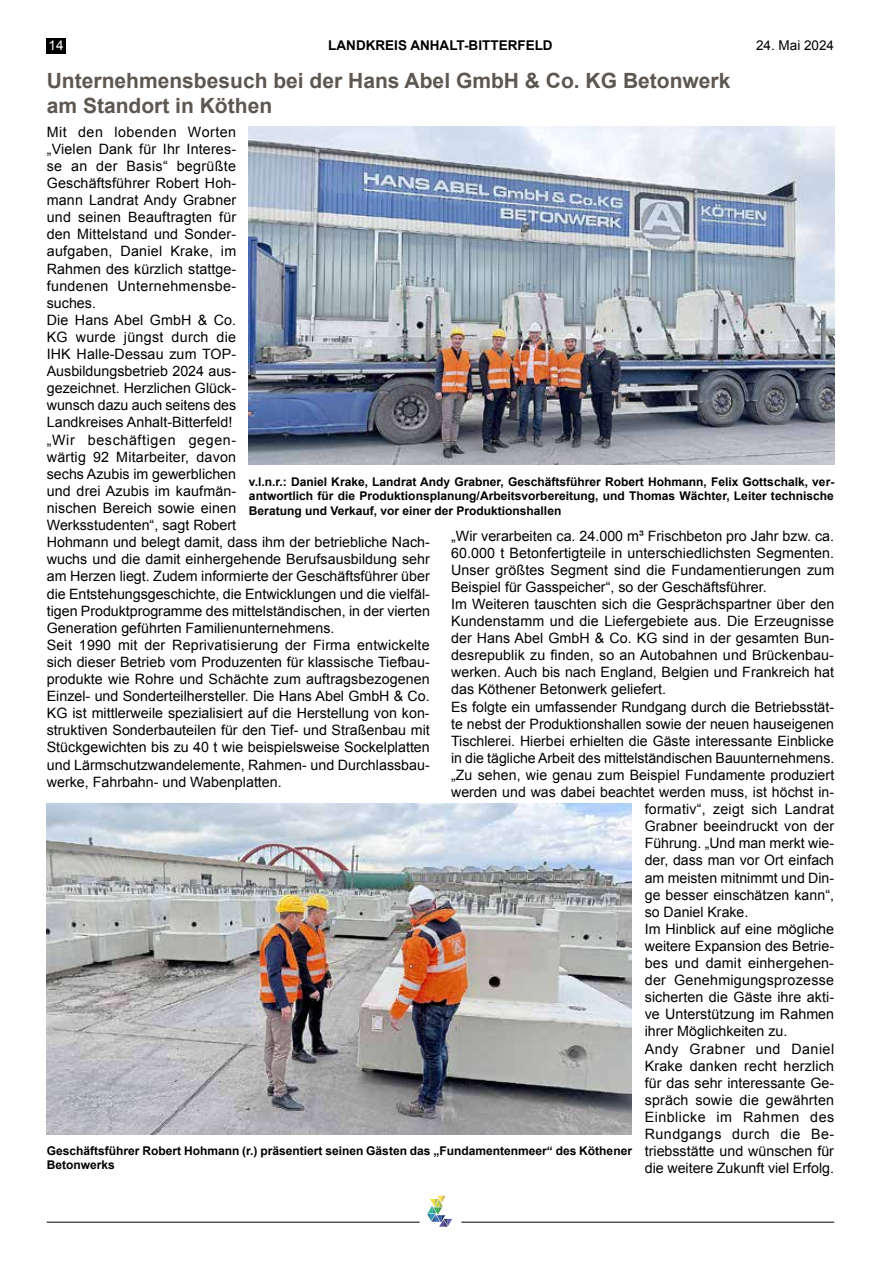
<style>
.page{position:relative;width:881px;height:1263px;background:#fff}
.page>*{position:absolute;margin:0;border:0;box-sizing:border-box;transform-origin:0 0}
.t1{font:700 21px/25.2px "Arial";color:#5d5752}
.t2{font:14.25px/17.1px "Arial";color:#000}
.t3{font:14.25px "Arial";letter-spacing:.035em;color:#000}
.t4{font:14.25px "Arial";letter-spacing:.02em;color:#000}
.t5{font:700 13.5px "Arial";color:#000}
.t6{font:13.5px "Arial";color:#000}
.t7{font:13.5px "Arial";color:#fff}
.t8{font:700 12px/14.4px "Arial";color:#000;text-align:justify}
</style>
<div class="page">
<div style="left:47px;top:38px;width:19px;height:16px;background:#000"></div>
<hr style="left:47px;top:1222px;width:372px;height:1px;background:#000">
<hr style="left:461px;top:1222px;width:372px;height:1px;background:#000">
<svg style="left:427px;top:1196px;width:25px;height:31px"></svg>
<img style="left:249px;top:126px;width:584px;height:339px">
<img style="left:47px;top:804px;width:584px;height:330px">
<p class="t7" style="left:49px;top:37px;width:17px">14</p>
<p class="t5" style="left:328px;top:38px;width:226px">LANDKREIS ANHALT-BITTERFELD</p>
<p class="t6" style="left:755px;top:37px;width:80px">24. Mai 2024</p>
<h1 class="t1" style="left:47px;top:68px;width:685px">Unternehmensbesuch bei der Hans Abel GmbH &amp; Co. KG Betonwerk am Standort in Köthen</h1>
<p class="t2" style="left:47px;top:123px;width:384px">Mit den lobenden Worten<br>„Vielen Dank für Ihr Interes-<br>se an der Basis“ begrüßte<br>Geschäftsführer Robert Hoh-<br>mann Landrat Andy Grabner<br>und seinen Beauftragten für<br>den Mittelstand und Sonder-<br>aufgaben, Daniel Krake, im<br>Rahmen des kürzlich stattge-<br>fundenen Unternehmensbe-<br>suches.<br>Die Hans Abel GmbH &amp; Co.<br>KG wurde jüngst durch die<br>IHK Halle-Dessau zum TOP-<br>Ausbildungsbetrieb 2024 aus-<br>gezeichnet. Herzlichen Glück-<br>wunsch dazu auch seitens des<br>Landkreises Anhalt-Bitterfeld!<br>„Wir beschäftigen gegen-<br>wärtig 92 Mitarbeiter, davon<br>sechs Azubis im gewerblichen<br>und drei Azubis im kaufmän-<br>nischen Bereich sowie einen<br>Werksstudenten“, sagt Robert<br>Hohmann und belegt damit, dass ihm der betriebliche Nach&shy;wuchs und die damit einhergehende Berufsausbildung sehr am Herzen liegt. Zudem informierte der Geschäftsführer über die Entstehungsgeschichte, die Entwicklungen und die vielfäl&shy;tigen Produktprogramme des mittelständischen, in der vierten Generation geführten Familienunternehmens.<br>Seit 1990 mit der Reprivatisierung der Firma entwickelte sich dieser Betrieb vom Produzenten für klassische Tiefbau&shy;produkte wie Rohre und Schächte zum auftragsbezogenen Einzel- und Sonderteilhersteller. Die Hans Abel GmbH &amp; Co.<br>KG ist mittlerweile spezialisiert auf die Herstellung von kon&shy;struktiven Sonderbauteilen für den Tief- und Straßenbau mit Stückgewichten bis zu 40 t wie beispielsweise Sockelplatten und Lärmschutzwandelemente, Rahmen- und Durchlassbau&shy;werke, Fahrbahn- und Wabenplatten.</p>
<p class="t8" style="left:249px;top:474px;width:586px">v.l.n.r.: Daniel Krake, Landrat Andy Grabner, Geschäftsführer Robert Hohmann, Felix Gottschalk, ver&shy;antwortlich für die Produktionsplanung/Arbeitsvorbereitung, und Thomas Wächter, Leiter technische Beratung und Verkauf, vor einer der Produktionshallen</p>
<p class="t2" style="left:451px;top:527px;width:384px">„Wir verarbeiten ca. 24.000 m³ Frischbeton pro Jahr bzw. ca.</p>
<p class="t2" style="left:451px;top:544px;width:384px">60.000 t Betonfertigteile in unterschiedlichsten Segmenten.</p>
<p class="t2" style="left:451px;top:561px;width:384px">Unser größtes Segment sind die Fundamentierungen zum</p>
<p class="t2" style="left:451px;top:578px;width:317px">Beispiel für Gasspeicher“, so der Geschäftsführer.</p>
<p class="t2" style="left:451px;top:595px;width:384px">Im Weiteren tauschten sich die Gesprächspartner über den</p>
<p class="t2" style="left:451px;top:613px;width:384px">Kundenstamm und die Liefergebiete aus. Die Erzeugnisse</p>
<p class="t2" style="left:451px;top:630px;width:384px">der Hans Abel GmbH &amp; Co. KG sind in der gesamten Bun-</p>
<p class="t2" style="left:451px;top:647px;width:384px">desrepublik zu finden, so an Autobahnen und Brückenbau-</p>
<p class="t2" style="left:451px;top:664px;width:384px">werken. Auch bis nach England, Belgien und Frankreich hat</p>
<p class="t2" style="left:451px;top:681px;width:216px">das Köthener Betonwerk geliefert.</p>
<p class="t2" style="left:451px;top:698px;width:384px">Es folgte ein umfassender Rundgang durch die Betriebsstät-</p>
<p class="t2" style="left:451px;top:715px;width:384px">te nebst der Produktionshallen sowie der neuen hauseigenen</p>
<p class="t2" style="left:451px;top:732px;width:384px">Tischlerei. Hierbei erhielten die Gäste interessante Einblicke</p>
<p class="t2" style="left:451px;top:749px;width:384px">in die tägliche Arbeit des mittelständischen Bauunternehmens.</p>
<p class="t2" style="left:451px;top:766px;width:384px">„Zu sehen, wie genau zum Beispiel Fundamente produziert</p>
<p class="t2" style="left:451px;top:784px;width:384px">werden und was dabei beachtet werden muss, ist höchst in-</p>
<p class="t2" style="left:644px;top:801px;width:191px">formativ“, zeigt sich Landrat</p>
<p class="t2" style="left:644px;top:818px;width:191px">Grabner beeindruckt von der</p>
<p class="t2" style="left:644px;top:835px;width:191px">Führung. „Und man merkt wie-</p>
<p class="t2" style="left:644px;top:852px;width:191px">der, dass man vor Ort einfach</p>
<p class="t2" style="left:644px;top:869px;width:191px">am meisten mitnimmt und Din-</p>
<p class="t2" style="left:644px;top:886px;width:191px">ge besser einschätzen kann“,</p>
<p class="t2" style="left:644px;top:903px;width:105px">so Daniel Krake.</p>
<p class="t2" style="left:644px;top:920px;width:191px">Im Hinblick auf eine mögliche</p>
<p class="t2" style="left:644px;top:937px;width:191px">weitere Expansion des Betrie-</p>
<p class="t2" style="left:644px;top:955px;width:191px">bes und damit einhergehen-</p>
<p class="t4" style="left:644px;top:971px;width:191px">der Genehmigungsprozesse</p>
<p class="t2" style="left:644px;top:989px;width:191px">sicherten die Gäste ihre akti-</p>
<p class="t2" style="left:644px;top:1006px;width:191px">ve Unterstützung im Rahmen</p>
<p class="t2" style="left:644px;top:1023px;width:144px">ihrer Möglichkeiten zu.</p>
<p class="t3" style="left:644px;top:1039px;width:191px">Andy Grabner und Daniel</p>
<p class="t2" style="left:644px;top:1057px;width:191px">Krake danken recht herzlich</p>
<p class="t2" style="left:644px;top:1074px;width:191px">für das sehr interessante Ge-</p>
<p class="t2" style="left:644px;top:1091px;width:191px">spräch sowie die gewährten</p>
<p class="t3" style="left:644px;top:1108px;width:191px">Einblicke im Rahmen des</p>
<p class="t3" style="left:644px;top:1125px;width:191px">Rundgangs durch die Be-</p>
<p class="t2" style="left:644px;top:1143px;width:191px">triebsstätte und wünschen für</p>
<p class="t2" style="left:644px;top:1160px;width:191px">die weitere Zukunft viel Erfolg.</p>
<p class="t8" style="left:47px;top:1143px;width:586px">Geschäftsführer Robert Hohmann (r.) präsentiert seinen Gästen das „Fundamentenmeer“ des Köthener<br>Betonwerks</p>
</div>
